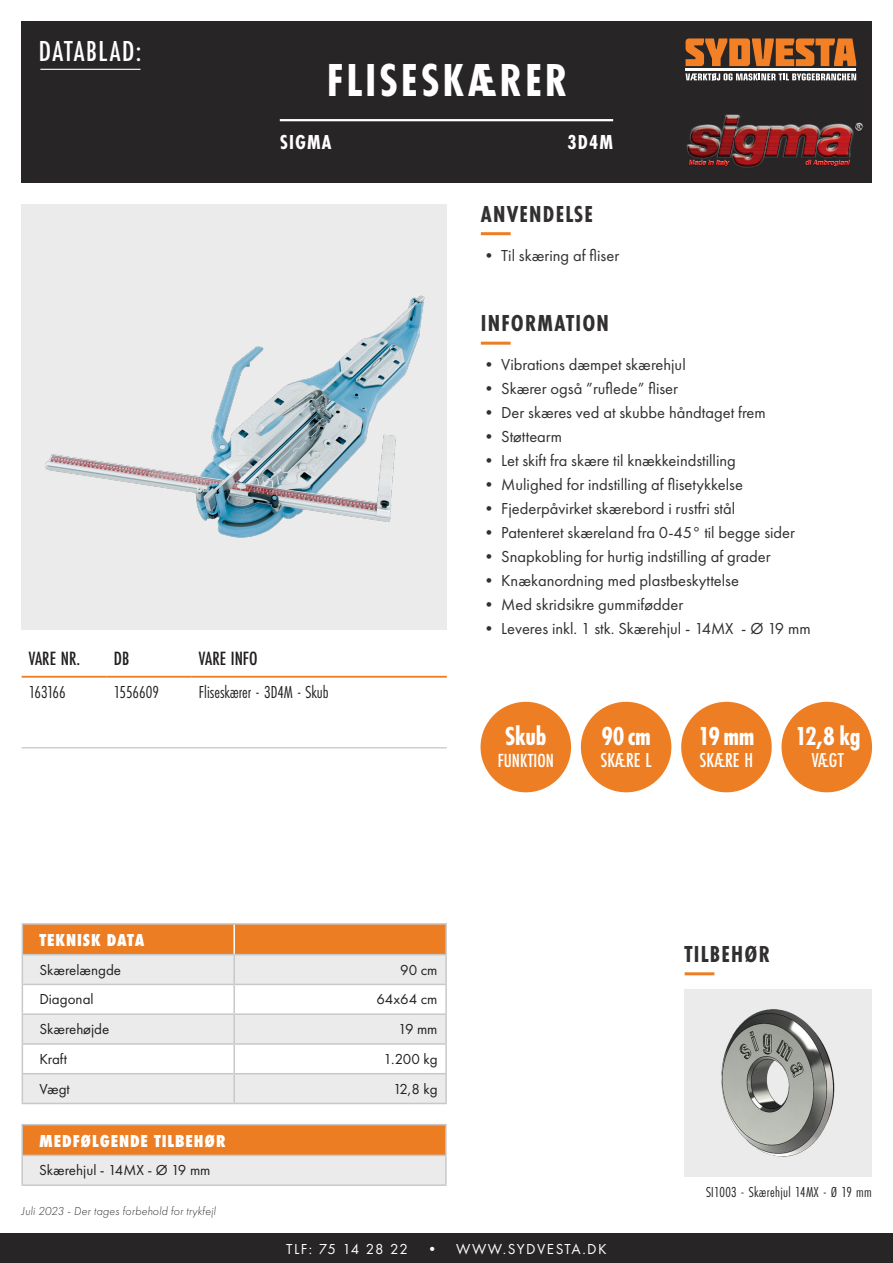
<style>
.page{position:relative;width:893px;height:1263px;background:#fff}
.page>*{position:absolute;margin:0;border:0;box-sizing:border-box;transform-origin:0 0}
.t1{font:700 48px "Futura PT Cond";letter-spacing:.06em;color:#fff}
.t2{font:500 30px "Futura PT Cond";letter-spacing:.05em;color:#fff}
.t3{font:700 27px "Futura PT Cond";letter-spacing:-.01em;color:#fff}
.t4{font:700 24px "Futura PT Cond";letter-spacing:.05em;color:#312f30}
.t5{font:500 21px "Futura PT Cond";color:#fff}
.t6{font:700 21px "Futura PT Cond";letter-spacing:.05em;color:#fff}
.t7{font:500 20.85px "Futura PT Cond";color:#fff}
.t8{font:500 19.95px "Futura PT Cond";color:#231f20}
.t9{font:500 19.65px "Futura PT Cond";color:#fff}
.t10{font:18px "Futura PT Cond";color:#231f20}
.t11{font:800 18px "Futura PT Cond";letter-spacing:.05em;color:#fff}
.t12{font:16.5px "Futura PT";color:#312f30}
.t13{font:15px "Futura PT";color:#231f20}
.t14{font:15px "Futura PT";letter-spacing:.1em;color:#fff}
.t15{font:15px "Futura PT Cond";letter-spacing:.025em;color:#231f20}
.t16{font:italic 300 12px "Futura PT";letter-spacing:.015em;color:#312f30}
</style>
<div class="page">
<hr style="left:22px;top:676px;width:85px;height:2px;background:#ec7d23">
<hr style="left:107px;top:676px;width:85px;height:2px;background:#ec7d23">
<hr style="left:192px;top:676px;width:255px;height:2px;background:#ec7d23">
<img style="left:22px;top:204px;width:425px;height:426px">
<div style="left:21px;top:21px;width:851px;height:162px;background:#282526"></div>
<div style="left:0;top:1233px;width:893px;height:30px;background:#282526"></div>
<hr style="left:280px;top:119px;width:333px;height:2px;background:#fff">
<hr style="left:481px;top:232px;width:30px;height:3px;background:#ec7d23">
<hr style="left:481px;top:342px;width:30px;height:3px;background:#ec7d23">
<svg style="left:686px;top:38px;width:170px;height:28px"></svg>
<svg style="left:686px;top:73px;width:170px;height:8px"></svg>
<hr style="left:686px;top:69px;width:170px;height:2px;background:#fff">
<hr style="left:22px;top:747px;width:425px;height:1px;background:#cbcdce">
<hr style="left:22px;top:923px;width:212px;height:2px;background:#c7c8ca">
<hr style="left:234px;top:923px;width:213px;height:2px;background:#c7c8ca">
<hr style="left:445px;top:925px;width:2px;height:29px;background:#c7c8ca">
<hr style="left:234px;top:954px;width:213px;height:1px;background:#c7c8ca">
<hr style="left:445px;top:955px;width:2px;height:29px;background:#c7c8ca">
<hr style="left:234px;top:984px;width:213px;height:1px;background:#c7c8ca">
<hr style="left:445px;top:985px;width:2px;height:28px;background:#c7c8ca">
<hr style="left:234px;top:1013px;width:213px;height:2px;background:#c7c8ca">
<hr style="left:445px;top:1015px;width:2px;height:28px;background:#c7c8ca">
<hr style="left:234px;top:1043px;width:213px;height:2px;background:#c7c8ca">
<hr style="left:445px;top:1045px;width:2px;height:28px;background:#c7c8ca">
<svg style="left:22px;top:924px;width:424px;height:179px"></svg>
<hr style="left:234px;top:1073px;width:213px;height:1px;background:#c7c8ca">
<hr style="left:233px;top:1074px;width:2px;height:29px;background:#c7c8ca">
<hr style="left:445px;top:1074px;width:2px;height:29px;background:#c7c8ca">
<hr style="left:22px;top:1103px;width:212px;height:1px;background:#c7c8ca">
<hr style="left:234px;top:1103px;width:213px;height:1px;background:#c7c8ca">
<hr style="left:233px;top:925px;width:2px;height:29px;background:#fff">
<div style="left:581px;top:702px;width:90px;height:90px;background:#ee7e23;border-radius:50%"></div>
<div style="left:681px;top:702px;width:91px;height:90px;background:#ee7e23;border-radius:50%"></div>
<div style="left:480px;top:702px;width:91px;height:90px;background:#ee7e23;border-radius:50%"></div>
<div style="left:781px;top:702px;width:91px;height:90px;background:#ee7e23;border-radius:50%"></div>
<hr style="left:40px;top:69px;width:100px;height:1px;background:#fff">
<img style="left:686px;top:114px;width:178px;height:54px">
<div style="left:22px;top:1125px;width:424px;height:30px;background:#ec7d23"></div>
<div style="left:22px;top:1155px;width:424px;height:30px;background:#ebebec"></div>
<hr style="left:445px;top:1125px;width:2px;height:30px;background:#c7c8ca">
<hr style="left:21px;top:1155px;width:426px;height:1px;background:#c7c8ca">
<hr style="left:21px;top:1156px;width:2px;height:28px;background:#c7c8ca">
<hr style="left:445px;top:1156px;width:2px;height:28px;background:#c7c8ca">
<hr style="left:21px;top:1184px;width:426px;height:2px;background:#c7c8ca">
<hr style="left:21px;top:1124px;width:426px;height:1px;background:#c7c8ca">
<hr style="left:21px;top:1125px;width:2px;height:30px;background:#c6c8c9">
<hr style="left:685px;top:972px;width:29px;height:3px;background:#ec7d23">
<img style="left:685px;top:989px;width:187px;height:187px">
<p class="t2" style="left:39px;top:34px;width:104px">DATABLAD:</p>
<p class="t1" style="left:327px;top:52px;width:242px">FLISESKÆRER</p>
<p class="t6" style="left:280px;top:130px;width:53px">SIGMA</p>
<p class="t6" style="left:568px;top:130px;width:47px">3D4M</p>
<p class="t4" style="left:481px;top:200px;width:114px">ANVENDELSE</p>
<p class="t12" style="left:481px;top:245px;width:140px">• Til skæring af fliser</p>
<p class="t4" style="left:481px;top:309px;width:130px">INFORMATION</p>
<p class="t12" style="left:481px;top:355px;width:206px">• Vibrations dæmpet skærehjul</p>
<p class="t12" style="left:481px;top:379px;width:199px">• Skærer også ”ruflede” fliser</p>
<p class="t12" style="left:481px;top:403px;width:286px">• Der skæres ved at skubbe håndtaget frem</p>
<p class="t12" style="left:481px;top:427px;width:83px">• Støttearm</p>
<p class="t12" style="left:481px;top:451px;width:257px">• Let skift fra skære til knækkeindstilling</p>
<p class="t12" style="left:481px;top:475px;width:264px">• Mulighed for indstilling af flisetykkelse</p>
<p class="t12" style="left:481px;top:499px;width:256px">• Fjederpåvirket skærebord i rustfri stål</p>
<p class="t12" style="left:481px;top:523px;width:316px">• Patenteret skæreland fra 0-45° til begge sider</p>
<p class="t12" style="left:481px;top:547px;width:291px">• Snapkobling for hurtig indstilling af grader</p>
<p class="t12" style="left:481px;top:571px;width:260px">• Knækanordning med plastbeskyttelse</p>
<p class="t12" style="left:481px;top:595px;width:204px">• Med skridsikre gummifødder</p>
<p class="t12" style="left:481px;top:619px;width:331px">• Leveres inkl. 1 stk. Skærehjul - 14MX - Ø 19 mm</p>
<p class="t8" style="left:29px;top:646px;width:53px">VARE NR.</p>
<p class="t8" style="left:114px;top:646px;width:17px">DB</p>
<p class="t8" style="left:199px;top:646px;width:60px">VARE INFO</p>
<p class="t10" style="left:29px;top:681px;width:38px">163166</p>
<p class="t10" style="left:114px;top:681px;width:47px">1556609</p>
<p class="t10" style="left:199px;top:681px;width:131px">Fliseskærer - 3D4M - Skub</p>
<p class="t3" style="left:505px;top:720px;width:43px">Skub</p>
<p class="t9" style="left:498px;top:749px;width:58px">FUNKTION</p>
<p class="t3" style="left:601px;top:720px;width:51px">90 cm</p>
<p class="t5" style="left:601px;top:747px;width:53px">SKÆRE L</p>
<p class="t3" style="left:698px;top:720px;width:58px">19 mm</p>
<p class="t5" style="left:700px;top:747px;width:55px">SKÆRE H</p>
<p class="t3" style="left:795px;top:721px;width:67px">12,8 kg</p>
<p class="t7" style="left:812px;top:747px;width:34px">VÆGT</p>
<p class="t11" style="left:39px;top:929px;width:107px">TEKNISK DATA</p>
<p class="t13" style="left:39px;top:961px;width:83px">Skærelængde</p>
<p class="t13" style="left:400px;top:961px;width:39px">90 cm</p>
<p class="t13" style="left:39px;top:990px;width:56px">Diagonal</p>
<p class="t13" style="left:376px;top:990px;width:63px">64x64 cm</p>
<p class="t13" style="left:39px;top:1020px;width:71px">Skærehøjde</p>
<p class="t13" style="left:398px;top:1020px;width:41px">19 mm</p>
<p class="t13" style="left:39px;top:1050px;width:29px">Kraft</p>
<p class="t13" style="left:383px;top:1050px;width:56px">1.200 kg</p>
<p class="t13" style="left:39px;top:1080px;width:32px">Vægt</p>
<p class="t13" style="left:393px;top:1080px;width:46px">12,8 kg</p>
<p class="t11" style="left:39px;top:1130px;width:188px">MEDFØLGENDE TILBEHØR</p>
<p class="t13" style="left:39px;top:1161px;width:173px">Skærehjul - 14MX - Ø 19 mm</p>
<p class="t16" style="left:22px;top:1204px;width:196px">Juli 2023 - Der tages forbehold for trykfejl</p>
<p class="t14" style="left:286px;top:1240px;width:322px">TLF: 75 14 28 22 • WWW.SYDVESTA.DK</p>
<p class="t4" style="left:685px;top:940px;width:87px">TILBEHØR</p>
<p class="t15" style="left:706px;top:1184px;width:167px">SI1003 - Skærehjul 14MX - Ø 19 mm</p>
</div>
